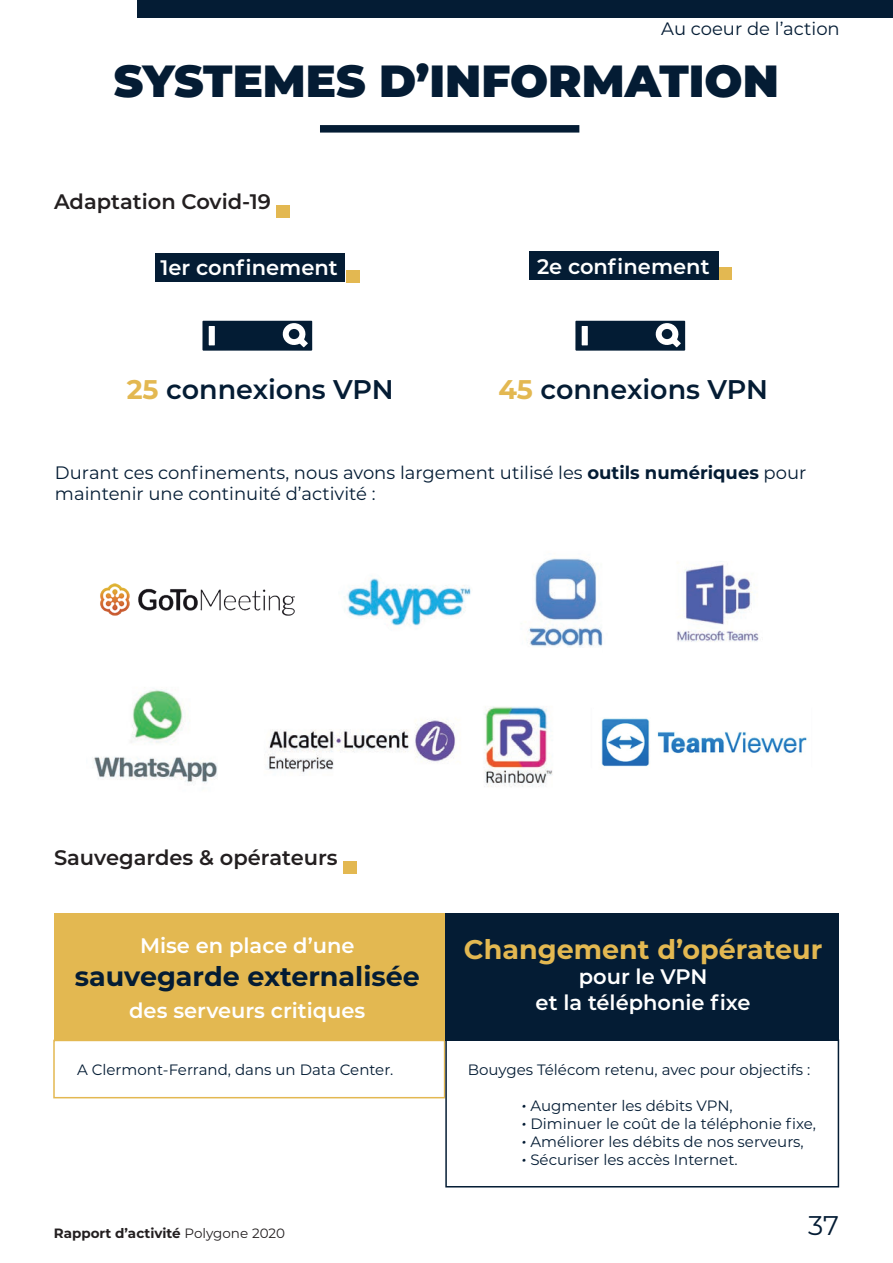
<style>
.page{position:relative;width:893px;height:1263px;background:#fff}
.page>*{position:absolute;margin:0;border:0;box-sizing:border-box;transform-origin:0 0}
.t1{font:900 45px "Montserrat";color:#041c34}
.t2{font:600 27px "Montserrat";color:#041c34}
.t3{font:700 27px "Montserrat";color:#041c34}
.t4{font:700 27px "Montserrat";color:#e3b851}
.t5{font:27px "Montserrat";color:#041c34}
.t6{font:600 21px/25.2px "Montserrat";color:#fff;text-align:center}
.t7{font:600 21px "Montserrat";color:#231f20}
.t8{font:18px/21.6px "Montserrat";color:#041c34}
.t9{font:15px "Montserrat";color:#041c34}
.t10{font:700 13.5px "Montserrat";color:#231f20}
.s1{font-weight:700;color:#e3b851}
.s2{font-weight:700}
.s3{font-family:"Parisien Night"}
.s4{font-weight:400}
</style>
<div class="page">
<div style="left:137px;top:0;width:756px;height:18px;background:#041c34"></div>
<div style="left:320px;top:125px;width:259px;height:8px;background:#041c34"></div>
<svg style="left:202px;top:320px;width:111px;height:31px;background:#314559"></svg>
<div style="left:289px;top:329px;width:10px;height:10px;background:#031c34;border-radius:50%"></div>
<svg style="left:575px;top:320px;width:111px;height:31px;background:#314559"></svg>
<div style="left:662px;top:329px;width:10px;height:10px;background:#031c34;border-radius:50%"></div>
<div style="left:276px;top:205px;width:13px;height:13px;background:#e3b851"></div>
<div style="left:343px;top:861px;width:13px;height:13px;background:#e3b851"></div>
<div style="left:346px;top:270px;width:13px;height:12px;background:#e3b851"></div>
<div style="left:719px;top:267px;width:13px;height:13px;background:#e3b851"></div>
<img style="left:100px;top:583px;width:195px;height:33px">
<img style="left:344px;top:578px;width:127px;height:48px">
<img style="left:527px;top:558px;width:76px;height:90px">
<img style="left:677px;top:561px;width:82px;height:81px">
<img style="left:93px;top:689px;width:125px;height:95px">
<div style="left:155px;top:253px;width:190px;height:29px;background:#041c34"></div>
<div style="left:529px;top:251px;width:190px;height:29px;background:#041c34"></div>
<img style="left:268px;top:706px;width:285px;height:81px">
<img style="left:601px;top:718px;width:206px;height:49px">
<div style="left:54px;top:913px;width:391px;height:127px;background:#e3b851"></div>
<div style="left:53px;top:1040px;width:392px;height:58px;border:2px solid #e3b851"></div>
<div style="left:445px;top:1039px;width:394px;height:148px;border:2px solid #041c34"></div>
<div style="left:445px;top:913px;width:394px;height:127px;background:#041c34"></div>
<p class="t8" style="left:661px;top:18px;width:180px">Au coeur de l’action</p>
<h1 class="t1" style="left:114px;top:48px;width:666px">SYSTEMES D’INFORMATION</h1>
<h3 class="t7" style="left:54px;top:187px;width:219px">Adaptation Covid-19</h3>
<h3 class="t6" style="left:161px;top:254px;width:179px">1er confinement</h3>
<h3 class="t6" style="left:537px;top:253px;width:174px">2e confinement</h3>
<h2 class="t2" style="left:127px;top:370px;width:269px"><span class="s1">25</span> connexions VPN</h2>
<h2 class="t2" style="left:498px;top:370px;width:271px"><span class="s1">45</span> connexions VPN</h2>
<p class="t8" style="left:55px;top:461px;width:753px">Durant ces confinements, nous avons largement utilisé les <span class="s2">outils numériques</span> pour maintenir une continuité d’activité :</p>
<h3 class="t7" style="left:54px;top:843px;width:285px">Sauvegardes &amp; opérateurs</h3>
<h3 class="t6" style="left:140px;top:932px;width:216px">Mise en place d’une</h3>
<h2 class="t3" style="left:75px;top:957px;width:347px">sauvegarde externalisée</h2>
<h3 class="t6" style="left:129px;top:997px;width:238px">des serveurs critiques</h3>
<h2 class="t4" style="left:464px;top:930px;width:360px">Changement d’opérateur</h2>
<h3 class="t6" style="left:536px;top:963px;width:217px">pour le VPN<br>et la téléphonie fixe</h3>
<p class="t9" style="left:77px;top:1060px;width:318px">A Clermont-Ferrand, dans un Data Center.</p>
<p class="t9" style="left:468px;top:1060px;width:344px">Bouyges Télécom retenu, avec pour objectifs :</p>
<p class="t9" style="left:522px;top:1096px;width:212px"><span class="s3">•</span> Augmenter les débits VPN,</p>
<p class="t9" style="left:522px;top:1114px;width:296px"><span class="s3">•</span> Diminuer le coût de la téléphonie fixe,</p>
<p class="t9" style="left:522px;top:1132px;width:284px"><span class="s3">•</span> Améliorer les débits de nos serveurs,</p>
<p class="t9" style="left:522px;top:1150px;width:218px"><span class="s3">•</span> Sécuriser les accès Internet.</p>
<p class="t10" style="left:54px;top:1223px;width:233px">Rapport d’activité <span class="s4">Polygone 2020</span></p>
<h2 class="t5" style="left:808px;top:1207px;width:32px">37</h2>
</div>
